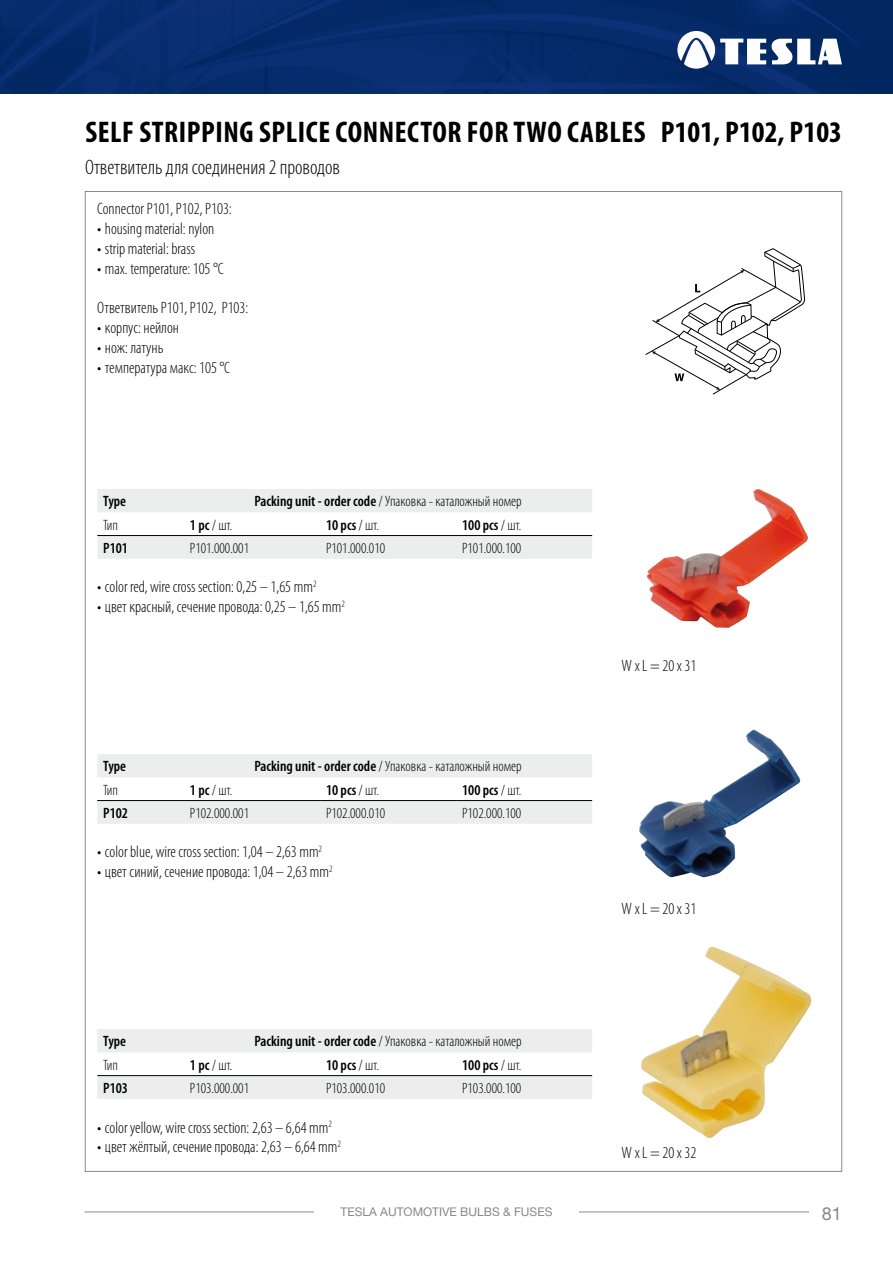
<style>
.page{position:relative;width:893px;height:1263px;background:#fff}
.page>*{position:absolute;margin:0;border:0;box-sizing:border-box;transform-origin:0 0}
.t1{font:700 condensed 30px "Myriad Pro";letter-spacing:.02em;color:#000}
.t2{font:300 condensed 21px "Myriad Pro";color:#000}
.t3{font:18px "Helvetica Neue LT Pro";color:#87888a}
.t4{font:300 condensed 16.5px/19.8px "Myriad Pro";color:#000}
.t5{font:300 condensed 15px "Myriad Pro";color:#000}
.t6{font:600 condensed 15px "Myriad Pro";color:#000}
.t7{font:12px "Helvetica Neue LT Pro";color:#87888a}
.s1{font-weight:700;font-stretch:normal}
.s2{font-weight:600}
.s3{font-weight:300}
</style>
<div class="page">
<img style="left:0;top:0;width:893px;height:94px">
<svg style="left:677px;top:31px;width:165px;height:38px"></svg>
<hr style="left:579px;top:1212px;width:230px;height:1px;background:#87888a">
<hr style="left:85px;top:1212px;width:229px;height:1px;background:#87888a">
<svg style="left:645px;top:248px;width:161px;height:147px"></svg>
<img style="left:647px;top:489px;width:161px;height:139px">
<img style="left:639px;top:729px;width:162px;height:148px">
<img style="left:641px;top:946px;width:171px;height:193px">
<svg style="left:97px;top:489px;width:495px;height:70px"></svg>
<hr style="left:97px;top:535px;width:87px;height:1px;background:#000">
<hr style="left:184px;top:535px;width:136px;height:1px;background:#000">
<hr style="left:320px;top:535px;width:136px;height:1px;background:#000">
<hr style="left:456px;top:535px;width:136px;height:1px;background:#000">
<svg style="left:97px;top:754px;width:495px;height:70px"></svg>
<hr style="left:97px;top:800px;width:87px;height:1px;background:#000">
<hr style="left:184px;top:800px;width:136px;height:1px;background:#000">
<hr style="left:320px;top:800px;width:136px;height:1px;background:#000">
<hr style="left:456px;top:800px;width:136px;height:1px;background:#000">
<svg style="left:97px;top:1029px;width:495px;height:70px"></svg>
<hr style="left:97px;top:1075px;width:87px;height:1px;background:#000">
<hr style="left:184px;top:1075px;width:136px;height:1px;background:#000">
<hr style="left:320px;top:1075px;width:136px;height:1px;background:#000">
<hr style="left:456px;top:1075px;width:136px;height:1px;background:#000">
<h1 class="t1" style="left:85px;top:113px;width:758px">SELF STRIPPING SPLICE CONNECTOR FOR TWO CABLES P101, P102, P103</h1>
<p class="t2" style="left:85px;top:155px;width:257px">Ответвитель для соединения 2 проводов</p>
<p class="t4" style="left:97px;top:199px;width:136px">Connector P101, P102, P103: <span class="s1">·</span> housing material: nylon<br><span class="s1">·</span> strip material: brass<br><span class="s1">·</span> max. temperature: 105 °C</p>
<p class="t4" style="left:97px;top:298px;width:153px">Ответвитель P101, P102, P103: <span class="s1">·</span> корпус: нейлон<br><span class="s1">·</span> нож: латунь<br><span class="s1">·</span> температура макс: 105 °C</p>
<p class="t6" style="left:103px;top:492px;width:24px">Type</p>
<p class="t5" style="left:254px;top:492px;width:269px"><span class="s2">Packing unit - order code</span> / Упаковка - каталожный номер</p>
<p class="t5" style="left:103px;top:516px;width:16px">Тип</p>
<p class="t5" style="left:190px;top:516px;width:44px"><span class="s2">1 pc</span> / шт.</p>
<p class="t6" style="left:326px;top:515px;width:55px">10 pcs <span class="s3">/ шт.</span></p>
<p class="t6" style="left:462px;top:515px;width:61px">100 pcs <span class="s3">/ шт.</span></p>
<p class="t6" style="left:103px;top:539px;width:26px">P101</p>
<p class="t5" style="left:190px;top:539px;width:61px">P101.000.001</p>
<p class="t5" style="left:326px;top:539px;width:61px">P101.000.010</p>
<p class="t5" style="left:462px;top:539px;width:61px">P101.000.100</p>
<p class="t4" style="left:97px;top:577px;width:249px"><span class="s1">·</span> color red, wire cross section: 0,25 – 1,65 mm<sup>2<br></sup><span class="s1">·</span> цвет красный, сечение провода: 0,25 – 1,65 mm<sup>2</sup></p>
<p class="t6" style="left:103px;top:757px;width:24px">Type</p>
<p class="t5" style="left:254px;top:757px;width:269px"><span class="s2">Packing unit - order code</span> / Упаковка - каталожный номер</p>
<p class="t5" style="left:103px;top:781px;width:16px">Тип</p>
<p class="t5" style="left:190px;top:781px;width:44px"><span class="s2">1 pc</span> / шт.</p>
<p class="t6" style="left:326px;top:780px;width:55px">10 pcs <span class="s3">/ шт.</span></p>
<p class="t6" style="left:462px;top:780px;width:61px">100 pcs <span class="s3">/ шт.</span></p>
<p class="t6" style="left:103px;top:803px;width:26px">P102</p>
<p class="t5" style="left:190px;top:804px;width:61px">P102.000.001</p>
<p class="t5" style="left:326px;top:804px;width:61px">P102.000.010</p>
<p class="t5" style="left:462px;top:804px;width:61px">P102.000.100</p>
<p class="t4" style="left:97px;top:842px;width:237px"><span class="s1">·</span> color blue, wire cross section: 1,04 – 2,63 mm<sup>2<br></sup><span class="s1">·</span> цвет синий, сечение провода: 1,04 – 2,63 mm<sup>2</sup></p>
<p class="t6" style="left:103px;top:1032px;width:24px">Type</p>
<p class="t5" style="left:254px;top:1032px;width:269px"><span class="s2">Packing unit - order code</span> / Упаковка - каталожный номер</p>
<p class="t5" style="left:103px;top:1056px;width:16px">Тип</p>
<p class="t5" style="left:190px;top:1056px;width:44px"><span class="s2">1 pc</span> / шт.</p>
<p class="t6" style="left:326px;top:1055px;width:55px">10 pcs <span class="s3">/ шт.</span></p>
<p class="t6" style="left:462px;top:1055px;width:61px">100 pcs <span class="s3">/ шт.</span></p>
<p class="t6" style="left:103px;top:1079px;width:26px">P103</p>
<p class="t5" style="left:190px;top:1079px;width:61px">P103.000.001</p>
<p class="t5" style="left:326px;top:1079px;width:61px">P103.000.010</p>
<p class="t5" style="left:462px;top:1079px;width:61px">P103.000.100</p>
<p class="t4" style="left:97px;top:1117px;width:245px"><span class="s1">·</span> color yellow, wire cross section: 2,63 – 6,64 mm<sup>2<br></sup><span class="s1">·</span> цвет жёлтый, сечение провода: 2,63 – 6,64 mm<sup>2</sup></p>
<p class="t4" style="left:622px;top:655px;width:76px">W x L = 20 x 31</p>
<p class="t4" style="left:622px;top:899px;width:76px">W x L = 20 x 31</p>
<p class="t4" style="left:622px;top:1143px;width:76px">W x L = 20 x 32</p>
<p class="t7" style="left:340px;top:1205px;width:214px">TESLA AUTOMOTIVE BULBS &amp; FUSES</p>
<p class="t3" style="left:822px;top:1203px;width:22px">81</p>
</div>
